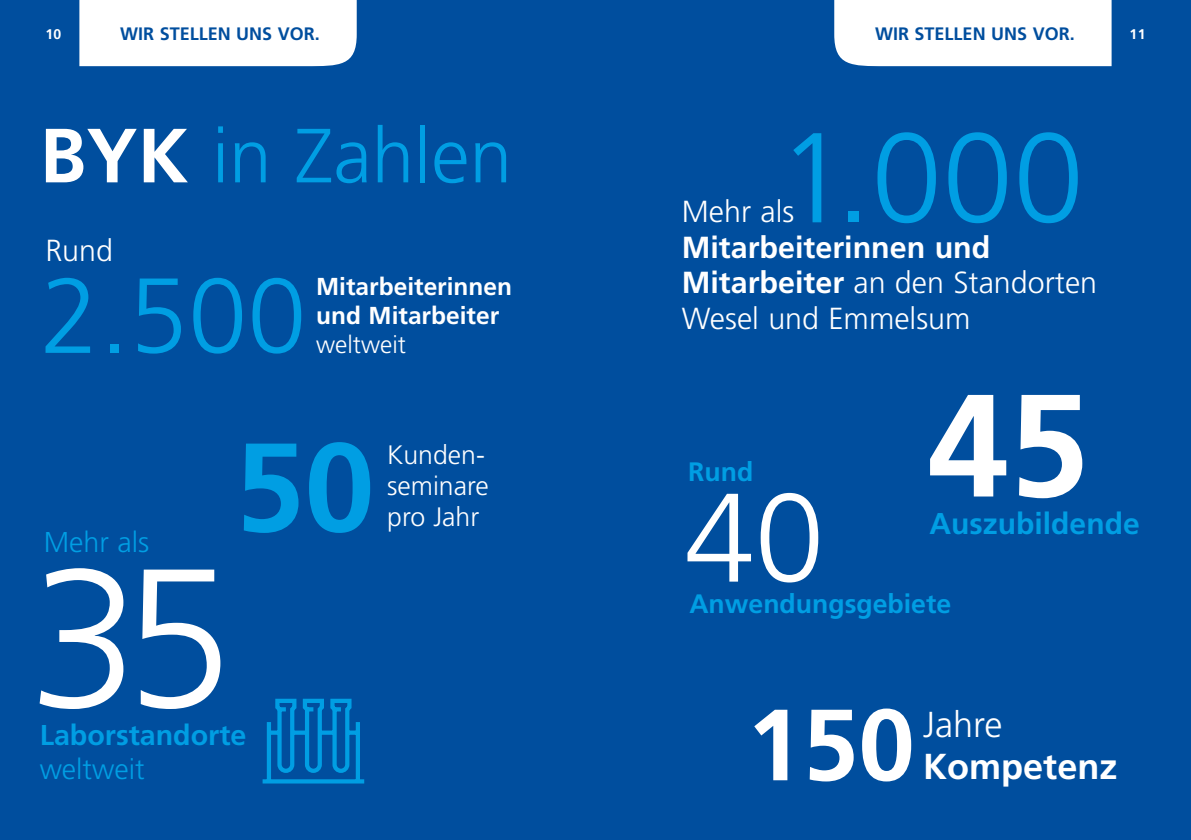
<style>
.page{position:relative;width:1191px;height:840px;background:#fff}
.page>*{position:absolute;margin:0;border:0;box-sizing:border-box;transform-origin:0 0}
.t1{font:300 197.6px "Frutiger LT Pro";color:#fff}
.t2{font:700 145.4px "Frutiger LT Pro";color:#fff}
.t3{font:300 127.6px "Frutiger LT Pro";color:#009ee3}
.t4{font:700 125.6px "Frutiger LT Pro";color:#009ee3}
.t5{font:300 125.6px "Frutiger LT Pro";color:#fff}
.t6{font:300 106.4px "Frutiger LT Pro";color:#009ee3}
.t7{font:700 101px "Frutiger LT Pro";color:#fff}
.t8{font:300 76.6px "Frutiger LT Pro";color:#009ee3}
.t9{font:700 36px "Frutiger LT Pro";color:#fff}
.t10{font:300 36px "Frutiger LT Pro";color:#fff}
.t11{font:300 30.4px/35.6px "Frutiger LT Pro";color:#fff}
.t12{font:700 30px "Frutiger LT Pro";color:#009ee3}
.t13{font:300 28.6px "Frutiger LT Pro";color:#009ee3}
.t14{font:700 28.6px "Frutiger LT Pro";color:#009ee3}
.t15{font:300 26.6px/31px "Frutiger LT Pro";color:#fff}
.t16{font:700 26.6px "Frutiger LT Pro";color:#009ee3}
.t17{font:700 24.4px/28.6px "Frutiger LT Pro";color:#fff}
.t18{font:300 24.4px "Frutiger LT Pro";color:#fff}
.t19{font:700 18px "Frutiger LT Pro";color:#004e9e}
.t20{font:700 14px "Frutiger LT Pro";color:#fff}
.s1{font-weight:700;color:#fff}
.s2{font-weight:700}
</style>
<div class="page">
<div style="left:0;top:0;width:1191px;height:839px;background:#004e9e"></div>
<div style="left:79px;top:0;width:278px;height:66px;background:#fff"></div>
<div style="left:834px;top:0;width:277px;height:66px;background:#fff"></div>
<svg style="left:262px;top:698px;width:103px;height:86px"></svg>
<p class="t19" style="left:120px;top:23px;width:201px">WIR STELLEN UNS VOR.</p>
<p class="t19" style="left:875px;top:23px;width:201px">WIR STELLEN UNS VOR.</p>
<p class="t20" style="left:45px;top:26px;width:17px">10</p>
<p class="t20" style="left:1129px;top:26px;width:17px">11</p>
<h3 class="t8" style="left:40px;top:111px;width:474px"><span class="s1">BYK</span> in Zahlen</h3>
<p class="t11" style="left:45px;top:233px;width:69px">Rund</p>
<h3 class="t6" style="left:40px;top:254px;width:268px">2.500</h3>
<p class="t17" style="left:316px;top:272px;width:197px">Mitarbeiterinnen und Mitarbeiter</p>
<p class="t18" style="left:316px;top:330px;width:91px">weltweit</p>
<p class="t13" style="left:44px;top:525px;width:107px">Mehr als</p>
<h1 class="t1" style="left:30px;top:523px;width:205px">35</h1>
<h3 class="t4" style="left:235px;top:412px;width:141px">50</h3>
<p class="t15" style="left:387px;top:439px;width:103px">Kunden&shy;seminare pro Jahr</p>
<p class="t14" style="left:40px;top:717px;width:208px">Laborstandorte</p>
<p class="t13" style="left:40px;top:751px;width:106px">weltweit</p>
<h3 class="t3" style="left:777px;top:104px;width:308px">1.000</h3>
<p class="t11" style="left:682px;top:229px;width:417px"><span class="s2">Mitarbeiterinnen und<br>Mitarbeiter</span> an den Standorten<br>Wesel und Emmelsum</p>
<p class="t11" style="left:682px;top:194px;width:114px">Mehr als</p>
<h2 class="t2" style="left:927px;top:359px;width:163px">45</h2>
<p class="t12" style="left:929px;top:505px;width:212px">Auszubildende</p>
<p class="t16" style="left:688px;top:456px;width:67px">Rund</p>
<h3 class="t5" style="left:684px;top:464px;width:141px">40</h3>
<p class="t16" style="left:689px;top:587px;width:263px">Anwendungsgebiete</p>
<h3 class="t7" style="left:746px;top:684px;width:170px">150</h3>
<p class="t10" style="left:923px;top:703px;width:81px">Jahre</p>
<p class="t9" style="left:923px;top:744px;width:196px">Kompetenz</p>
</div>
